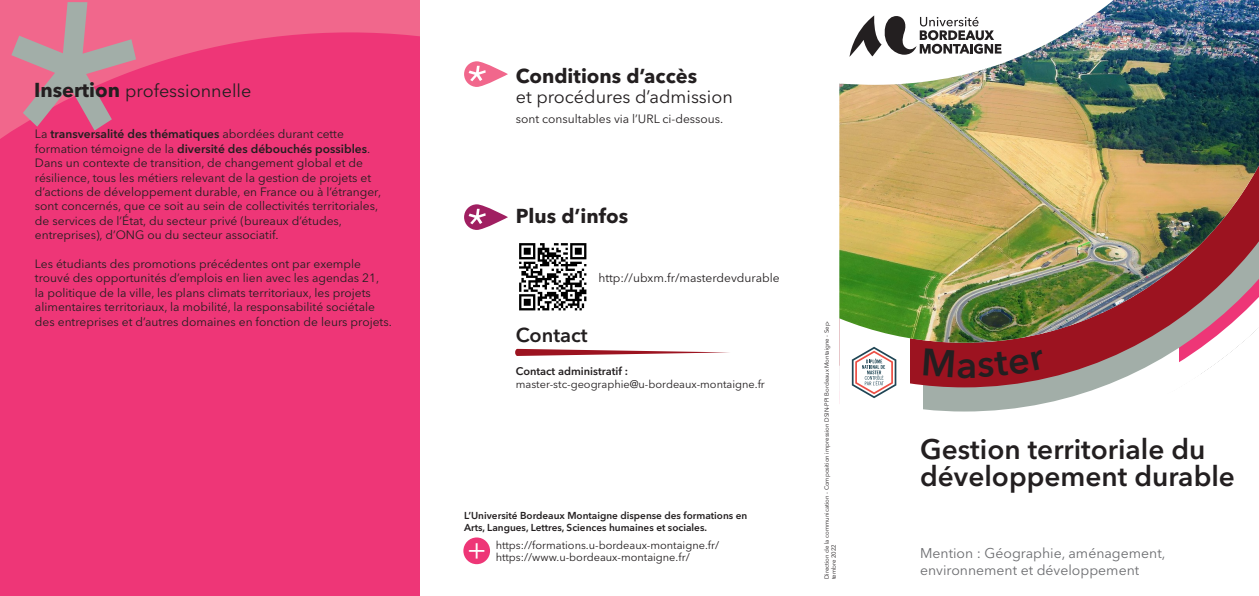
<style>
.page{position:relative;width:1259px;height:596px;background:#fff}
.page>*{position:absolute;margin:0;border:0;box-sizing:border-box;transform-origin:0 0}
.t1{font:600 38px "Avenir Next LT Pro";color:#231f20}
.t2{font:30px "Avenir Next LT Pro";color:#fff}
.SPTitle{font:600 28px/27px "Avenir Next LT Pro";color:#231f20}
.t3{font:700 20px "Avenir Next LT Pro";color:#231f20}
.SPContactTitre{font:600 20px "Avenir Next LT Pro";color:#231f20}
.t4{font:18px "Avenir Next LT Pro";color:#231f20}
.SPMention{font:14px/16.8px "Avenir Next LT Pro";color:#6c6d70}
.SPPresentationTexte{font:12px/14.4px "Avenir Next LT Pro";color:#231f20}
.SPContactTexte{font:11px "Avenir Next LT Pro";color:#231f20}
.SPContactTexte-2{font:600 11px "Avenir Next LT Pro";color:#231f20}
.t5{font:600 10px/12px "Avenir Next LT Pro";color:#231f20}
.t6{font:6px/7.2px "Avenir Next LT Pro";color:#231f20}
.s1{font-weight:700;font-size:20px}
.s2{font-weight:600}
</style>
<div class="page">
<svg style="left:923px;top:387px;width:178px;height:24px;fill:#a2aea8"></svg>
<svg style="left:910px;top:342px;width:333px;height:45px"></svg>
<div style="left:0;top:0;width:420px;height:595px;background:#f1678c"></div>
<div style="left:0;top:32px;width:420px;height:563px;background:#ee3677"></div>
<svg style="left:11px;top:2px;width:125px;height:128px"></svg>
<div style="left:463px;top:537px;width:27px;height:27px;background:#ee3677;border-radius:50%"></div>
<img style="left:839px;top:0;width:420px;height:342px">
<img style="left:839px;top:0;width:284px;height:85px">
<svg style="left:515px;top:348px;width:214px;height:8px"></svg>
<svg style="left:464px;top:204px;width:44px;height:26px"></svg>
<svg style="left:468px;top:209px;width:18px;height:15px"></svg>
<svg style="left:464px;top:61px;width:44px;height:26px"></svg>
<svg style="left:468px;top:66px;width:18px;height:15px"></svg>
<img style="left:519px;top:243px;width:68px;height:68px">
<svg style="left:852px;top:346px;width:44px;height:52px"></svg>
<svg style="left:923px;top:348px;width:31px;height:29px"></svg>
<div style="left:977px;top:349px;width:68px;height:28px;background:#9c1320"></div>
<p class="t4" style="left:34px;top:80px;width:219px"><span class="s1">Insertion</span> professionnelle</p>
<p class="SPPresentationTexte" style="left:35px;top:127px;width:348px">La <span class="s2">transversalité des thématiques</span> abordées durant cette formation témoigne de la <span class="s2">diversité des débouchés possibles</span>.<br>Dans un contexte de transition, de changement global et de résilience, tous les métiers relevant de la gestion de projets et d’actions de développement durable, en France ou à l’étranger, sont concernés, que ce soit au sein de collectivités territoriales, de services de l’État, du secteur privé (bureaux d’études, entreprises), d’ONG ou du secteur associatif.</p>
<p class="SPPresentationTexte" style="left:35px;top:256px;width:358px">Les étudiants des promotions précédentes ont par exemple trouvé des opportunités d’emplois en lien avec les agendas 21,<br>la politique de la ville, les plans climats territoriaux, les projets alimentaires territoriaux, la mobilité, la responsabilité sociétale des entreprises et d’autres domaines en fonction de leurs projets.</p>
<p class="t3" style="left:516px;top:64px;width:183px">Conditions d’accès</p>
<p class="t4" style="left:516px;top:86px;width:219px">et procédures d’admission</p>
<p class="SPPresentationTexte" style="left:516px;top:112px;width:209px">sont consultables via l’URL ci-dessous.</p>
<p class="t3" style="left:516px;top:203px;width:114px">Plus d’infos</p>
<p class="SPPresentationTexte" style="left:598px;top:270px;width:183px">http://ubxm.fr/masterdevdurable</p>
<p class="SPContactTitre" style="left:516px;top:323px;width:73px">Contact</p>
<p class="SPContactTexte-2" style="left:516px;top:364px;width:114px">Contact administratif :</p>
<p class="SPContactTexte" style="left:516px;top:377px;width:250px">master-stc-geographie@u-bordeaux-montaigne.fr</p>
<p class="t5" style="left:464px;top:509px;width:285px">L’Université Bordeaux Montaigne dispense des formations en<br>Arts, Langues, Lettres, Sciences humaines et sociales.</p>
<p class="SPContactTexte" style="left:496px;top:538px;width:225px">https://formations.u-bordeaux-montaigne.fr/</p>
<p class="SPContactTexte" style="left:496px;top:550px;width:195px">https://www.u-bordeaux-montaigne.fr/</p>
<p class="t2" style="left:467px;top:531px;width:21px">+</p>
<p class="t6" style="left:823px;top:579px;width:260px;rotate:-90deg">Direction de la communication - Composition impression DSIN-PPI Bordeaux Montaigne - Sep&shy;tembre 2022</p>
<p class="t1" style="left:956px;top:341px;width:23px">a</p>
<p class="SPTitle" style="left:920px;top:435px;width:316px">Gestion territoriale du développement durable</p>
<p class="SPMention" style="left:920px;top:544px;width:247px">Mention : Géographie, aménagement, environnement et développement</p>
</div>
